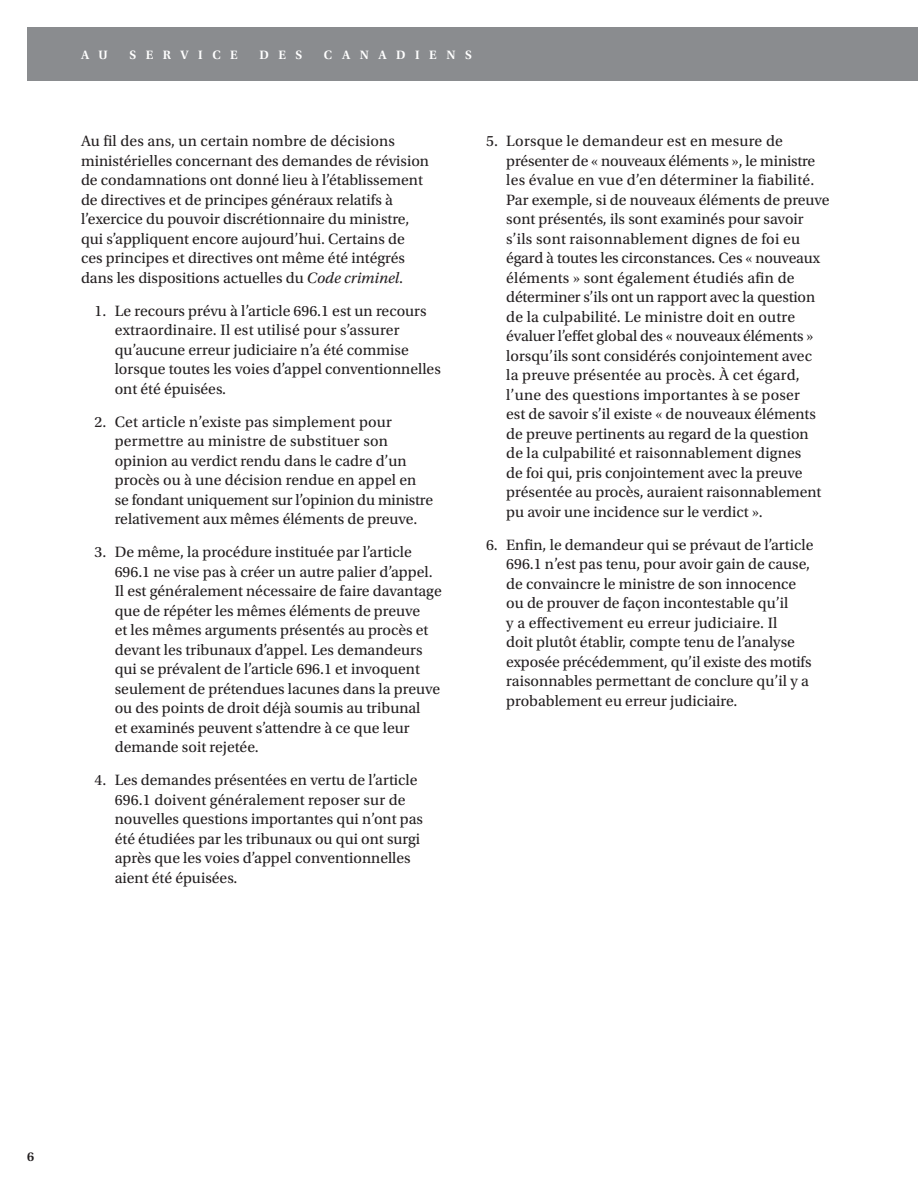
<style>
.page{position:relative;width:918px;height:1188px;background:#fff}
.page>*{position:absolute;margin:0;border:0;box-sizing:border-box;transform-origin:0 0}
.t1{font:15.75px/19.5px "Utopia Std";color:#231f20}
.t2{font:600 13.5px "Utopia Std";color:#231f20}
.t3{font:600 12.75px "Utopia Std";letter-spacing:.75em;color:#fff}
.s1{font-style:italic}
</style>
<div class="page">
<div style="left:27px;top:27px;width:891px;height:54px;background:#8a8c8f"></div>
<p class="t3" style="left:81px;top:47px;width:28px">A U</p>
<p class="t3" style="left:129px;top:47px;width:110px">SERVICE</p>
<p class="t3" style="left:259px;top:47px;width:44px">DES</p>
<p class="t3" style="left:324px;top:47px;width:149px">CANADIENS</p>
<p class="t1" style="left:81px;top:132px;width:350px">Au fil des ans, un certain nombre de décisions ministérielles concernant des demandes de révision de condamnations ont donné lieu à l’établissement de directives et de principes généraux relatifs à l’exercice du pouvoir discrétionnaire du ministre, qui s’appliquent encore aujourd’hui. Certains de ces principes et directives ont même été intégrés dans les dispositions actuelles du <span class="s1">Code criminel</span>.</p>
<p class="t1" style="left:115px;top:301px;width:328px;text-indent:-20px">1. Le recours prévu à l’article 696.1 est un recours extraordinaire. Il est utilisé pour s’assurer qu’aucune erreur judiciaire n’a été commise lorsque toutes les voies d’appel conventionnelles ont été épuisées.</p>
<p class="t1" style="left:115px;top:412px;width:320px;text-indent:-20px">2. Cet article n’existe pas simplement pour permettre au ministre de substituer son opinion au verdict rendu dans le cadre d’un procès ou à une décision rendue en appel en se fondant uniquement sur l’opinion du ministre relativement aux mêmes éléments de preuve.</p>
<p class="t1" style="left:115px;top:543px;width:329px;text-indent:-20px">3. De même, la procédure instituée par l’article 696.1 ne vise pas à créer un autre palier d’appel.<br>Il est généralement nécessaire de faire davantage que de répéter les mêmes éléments de preuve<br>et les mêmes arguments présentés au procès et devant les tribunaux d’appel. Les demandeurs qui se prévalent de l’article 696.1 et invoquent seulement de prétendues lacunes dans la preuve ou des points de droit déjà soumis au tribunal<br>et examinés peuvent s’attendre à ce que leur demande soit rejetée.</p>
<p class="t1" style="left:115px;top:771px;width:310px;text-indent:-20px">4. Les demandes présentées en vertu de l’article 696.1 doivent généralement reposer sur de nouvelles questions importantes qui n’ont pas été étudiées par les tribunaux ou qui ont surgi après que les voies d’appel conventionnelles aient été épuisées.</p>
<p class="t1" style="left:506px;top:132px;width:325px;text-indent:-20px">5. Lorsque le demandeur est en mesure de présenter de « nouveaux éléments », le ministre les évalue en vue d’en déterminer la fiabilité.<br>Par exemple, si de nouveaux éléments de preuve sont présentés, ils sont examinés pour savoir s’ils sont raisonnablement dignes de foi eu égard à toutes les circonstances. Ces « nouveaux éléments » sont également étudiés afin de déterminer s’ils ont un rapport avec la question de la culpabilité. Le ministre doit en outre évaluer l’effet global des « nouveaux éléments » lorsqu’ils sont considérés conjointement avec<br>la preuve présentée au procès. À cet égard, l’une des questions importantes à se poser<br>est de savoir s’il existe « de nouveaux éléments de preuve pertinents au regard de la question<br>de la culpabilité et raisonnablement dignes<br>de foi qui, pris conjointement avec la preuve présentée au procès, auraient raisonnablement pu avoir une incidence sur le verdict ».</p>
<p class="t1" style="left:506px;top:535px;width:309px;text-indent:-20px">6. Enfin, le demandeur qui se prévaut de l’article 696.1 n’est pas tenu, pour avoir gain de cause, de convaincre le ministre de son innocence ou de prouver de façon incontestable qu’il<br>y a effectivement eu erreur judiciaire. Il<br>doit plutôt établir, compte tenu de l’analyse exposée précédemment, qu’il existe des motifs raisonnables permettant de conclure qu’il y a probablement eu erreur judiciaire.</p>
<p class="t2" style="left:27px;top:1149px;width:9px">6</p>
</div>
